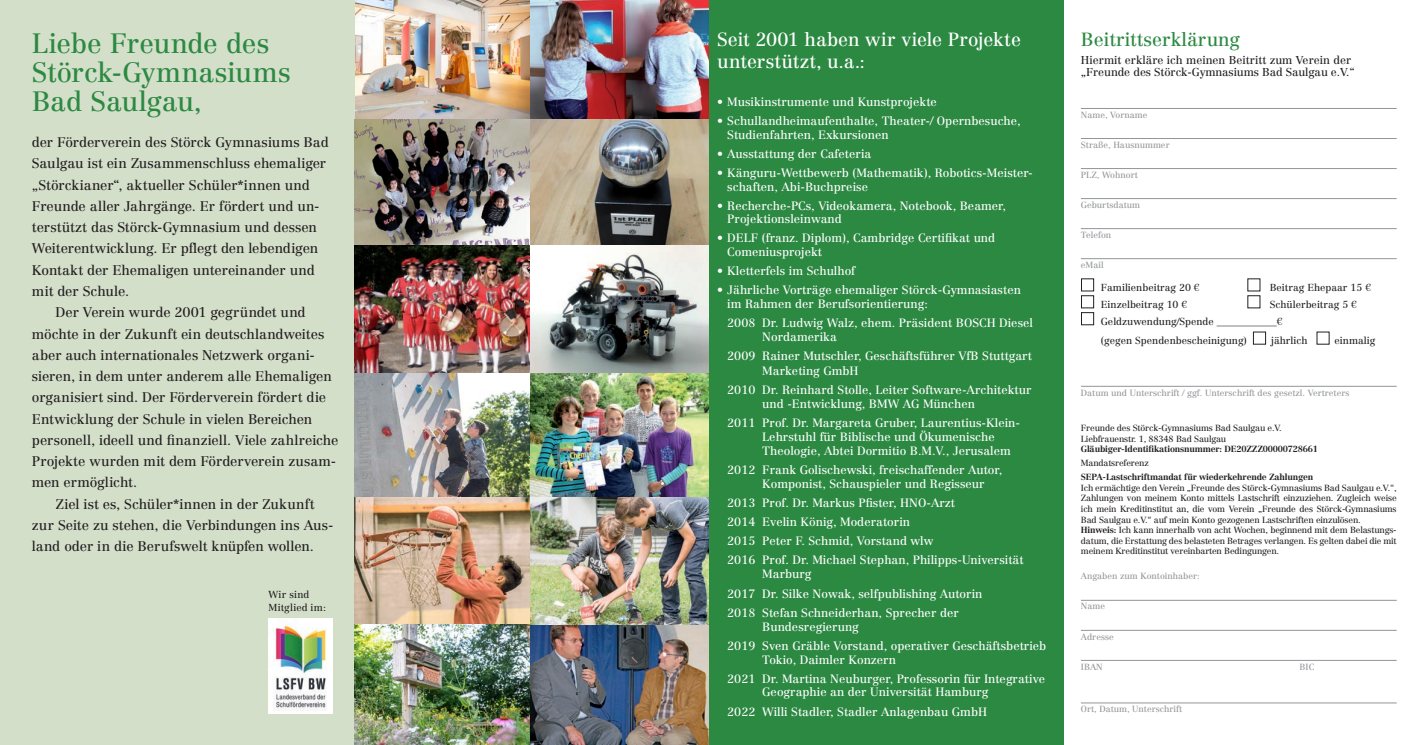
<style>
.page{position:relative;width:1418px;height:745px;background:#fff}
.page>*{position:absolute;margin:0;border:0;box-sizing:border-box;transform-origin:0 0}
.t1{font:27.5px/28.8px "Centennial";letter-spacing:-.01em;color:#2c8942}
.t2{font:18.75px/21.2px "Centennial";color:#fff}
.t3{font:18.75px "Centennial";color:#2c8942}
.t4{font:13.75px "Centennial";letter-spacing:-.01em;color:#231f20}
.t5{font:11.88px/19px "Centennial";color:#fff}
.t6{font:11.25px/12.5px "Centennial";color:#231f20}
.t7{font:10px/16.9px "Centennial";color:#231f20}
.t8{font:10px/12.5px "Centennial";letter-spacing:.025em;color:#231f20}
.t9{font:8.75px/10.6px "Centennial";letter-spacing:-.02em;color:#231f20}
.t10{font:8.75px "Centennial";color:#939598}
.t11{font:700 8.75px "Centennial";letter-spacing:-.02em;color:#231f20}
.s1{font-family:"Linotype Euro Font Ato F"}
.s2{font-weight:700}
</style>
<div class="page">
<img style="left:354px;top:0;width:355px;height:119px">
<div style="left:0;top:0;width:354px;height:744px;background:#d4dfca"></div>
<div style="left:709px;top:0;width:354px;height:744px;background:#2c8942"></div>
<hr style="left:1080px;top:108px;width:316px;height:1px;background:#939598">
<hr style="left:1080px;top:138px;width:316px;height:1px;background:#939598">
<hr style="left:1080px;top:168px;width:316px;height:1px;background:#939598">
<hr style="left:1080px;top:198px;width:316px;height:1px;background:#939598">
<hr style="left:1080px;top:228px;width:316px;height:1px;background:#939598">
<hr style="left:1080px;top:258px;width:316px;height:1px;background:#939598">
<hr style="left:1080px;top:386px;width:316px;height:1px;background:#939598">
<hr style="left:1080px;top:599px;width:316px;height:1px;background:#939598">
<hr style="left:1080px;top:629px;width:316px;height:1px;background:#939598">
<hr style="left:1080px;top:659px;width:316px;height:1px;background:#939598">
<hr style="left:1080px;top:702px;width:316px;height:1px;background:#939598">
<div style="left:1081px;top:295px;width:12px;height:13px;border:1px solid #231f20"></div>
<div style="left:1247px;top:295px;width:13px;height:13px;border:1px solid #231f20"></div>
<div style="left:1081px;top:312px;width:12px;height:13px;border:1px solid #231f20"></div>
<img style="left:354px;top:119px;width:176px;height:625px">
<img style="left:530px;top:119px;width:179px;height:625px">
<img style="left:268px;top:618px;width:64px;height:94px">
<h1 class="t1" style="left:32px;top:29px;width:260px">Liebe Freunde des<br>Störck-Gymnasiums<br>Bad Saulgau,</h1>
<p class="t4" style="left:32px;top:134px;width:298px">der Förderverein des Störck Gymnasiums Bad</p>
<p class="t4" style="left:32px;top:155px;width:296px">Saulgau ist ein Zusammenschluss ehemaliger</p>
<p class="t4" style="left:32px;top:176px;width:279px">„Störckianer“, aktueller Schüler*innen und</p>
<p class="t4" style="left:32px;top:198px;width:289px">Freunde aller Jahrgänge. Er fördert und un-</p>
<p class="t4" style="left:32px;top:219px;width:287px">terstützt das Störck-Gymnasium und dessen</p>
<p class="t4" style="left:32px;top:240px;width:288px">Weiterentwicklung. Er pflegt den lebendigen</p>
<p class="t4" style="left:32px;top:261px;width:284px">Kontakt der Ehemaligen untereinander und</p>
<p class="t4" style="left:32px;top:283px;width:99px">mit der Schule.</p>
<p class="t4" style="left:56px;top:304px;width:252px">Der Verein wurde 2001 gegründet und</p>
<p class="t4" style="left:32px;top:325px;width:294px">möchte in der Zukunft ein deutschlandweites</p>
<p class="t4" style="left:32px;top:346px;width:284px">aber auch internationales Netzwerk organi-</p>
<p class="t4" style="left:32px;top:368px;width:301px">sieren, in dem unter anderem alle Ehemaligen</p>
<p class="t4" style="left:32px;top:389px;width:296px">organisiert sind. Der Förderverein fördert die</p>
<p class="t4" style="left:32px;top:410px;width:282px">Entwicklung der Schule in vielen Bereichen</p>
<p class="t4" style="left:32px;top:431px;width:308px">personell, ideell und finanziell. Viele zahlreiche</p>
<p class="t4" style="left:32px;top:453px;width:306px">Projekte wurden mit dem Förderverein zusam-</p>
<p class="t4" style="left:32px;top:474px;width:107px">men ermöglicht.</p>
<p class="t4" style="left:56px;top:495px;width:260px">Ziel ist es, Schüler*innen in der Zukunft</p>
<p class="t4" style="left:32px;top:516px;width:303px">zur Seite zu stehen, die Verbindungen ins Aus-</p>
<p class="t4" style="left:32px;top:538px;width:283px">land oder in die Berufswelt knüpfen wollen.</p>
<p class="t8" style="left:268px;top:588px;width:59px">Wir sind<br>Mitglied im:</p>
<h2 class="t2" style="left:717px;top:29px;width:305px">Seit 2001 haben wir viele Projekte unterstützt, u.a.:</h2>
<p class="t5" style="left:717px;top:92px;width:221px">• Musikinstrumente und Kunstprojekte</p>
<p class="t5" style="left:727px;top:114px;width:295px;line-height:13.8px;text-indent:-10px">• Schullandheimaufenthalte, Theater-/ Opernbesuche,<br>Studienfahrten, Exkursionen</p>
<p class="t5" style="left:717px;top:144px;width:156px">• Ausstattung der Cafeteria</p>
<p class="t5" style="left:727px;top:165px;width:307px;line-height:13.8px;text-indent:-10px">• Känguru-Wettbewerb (Mathematik), Robotics-Meister&shy;schaften, Abi-Buchpreise</p>
<p class="t5" style="left:727px;top:198px;width:280px;line-height:13.8px;text-indent:-10px">• Recherche-PCs, Videokamera, Notebook, Beamer,<br>Projektionsleinwand</p>
<p class="t5" style="left:727px;top:231px;width:269px;line-height:13.8px;text-indent:-10px">• DELF (franz. Diplom), Cambridge Certifikat und<br>Comeniusprojekt</p>
<p class="t5" style="left:717px;top:261px;width:139px">• Kletterfels im Schulhof</p>
<p class="t5" style="left:727px;top:283px;width:295px;line-height:13.8px;text-indent:-10px">• Jährliche Vorträge ehemaliger Störck-Gymnasiasten im Rahmen der Berufsorientierung:</p>
<p class="t5" style="left:762px;top:316px;width:272px;line-height:14px;text-indent:-35px">2008 Dr. Ludwig Walz, ehem. Präsident BOSCH Diesel<br>Nordamerika</p>
<p class="t5" style="left:762px;top:349px;width:271px;line-height:14px;text-indent:-35px">2009 Rainer Mutschler, Geschäftsführer VfB Stuttgart<br>Marketing GmbH</p>
<p class="t5" style="left:762px;top:382px;width:271px;line-height:14px;text-indent:-35px">2010 Dr. Reinhard Stolle, Leiter Software-Architektur und -Entwicklung, BMW AG München</p>
<p class="t5" style="left:762px;top:415px;width:259px;line-height:14px;text-indent:-35px">2011 Prof. Dr. Margareta Gruber, Laurentius-Klein-<br>Lehrstuhl für Biblische und Ökumenische<br>Theologie, Abtei Dormitio B.M.V., Jerusalem</p>
<p class="t5" style="left:762px;top:462px;width:241px;line-height:14px;text-indent:-35px">2012 Frank Golischewski, freischaffender Autor,<br>Komponist, Schauspieler und Regisseur</p>
<p class="t5" style="left:727px;top:493px;width:298px">2013 Prof. Dr. Markus Pfister, HNO-Arzt<br>2014 Evelin König, Moderatorin<br>2015 Peter F. Schmid, Vorstand wlw<br>2016 Prof. Dr. Michael Stephan, Philipps-Universität</p>
<p class="t5" style="left:727px;top:564px;width:257px;text-indent:35px">Marburg<br>2017 Dr. Silke Nowak, selfpublishing Autorin<br>2018 Stefan Schneiderhan, Sprecher der</p>
<p class="t5" style="left:727px;top:616px;width:320px;text-indent:35px">Bundesregierung<br>2019 Sven Gräble Vorstand, operativer Geschäftsbetrieb</p>
<p class="t5" style="left:727px;top:649px;width:319px;text-indent:35px">Tokio, Daimler Konzern<br>2021 Dr. Martina Neuburger, Professorin für Integrative</p>
<p class="t5" style="left:727px;top:682px;width:263px;text-align:right">Geographie an der Universität Hamburg<br>2022 Willi Stadler, Stadler Anlagenbau GmbH</p>
<h2 class="t3" style="left:1080px;top:29px;width:161px">Beitrittserklärung</h2>
<p class="t6" style="left:1080px;top:54px;width:275px">Hiermit erkläre ich meinen Beitritt zum Verein der „Freunde des Störck-Gymnasiums Bad Saulgau e.V.“</p>
<p class="t10" style="left:1080px;top:109px;width:68px">Name, Vorname</p>
<p class="t10" style="left:1080px;top:139px;width:90px">Straße, Hausnummer</p>
<p class="t10" style="left:1080px;top:169px;width:58px">PLZ, Wohnort</p>
<p class="t10" style="left:1080px;top:199px;width:61px">Geburtsdatum</p>
<p class="t10" style="left:1080px;top:229px;width:32px">Telefon</p>
<p class="t10" style="left:1080px;top:259px;width:24px">eMail</p>
<p class="t7" style="left:1100px;top:279px;width:100px">Familienbeitrag 20 <span class="s1">h</span></p>
<p class="t7" style="left:1269px;top:279px;width:103px">Beitrag Ehepaar 15 <span class="s1">h</span></p>
<p class="t7" style="left:1100px;top:296px;width:88px">Einzelbeitrag 10 <span class="s1">h</span></p>
<p class="t7" style="left:1100px;top:296px;width:258px;text-indent:169px">Schülerbeitrag 5 <span class="s1">h<br></span>Geldzuwendung/Spende ____________<span class="s1">h</span></p>
<p class="t7" style="left:1100px;top:332px;width:147px">(gegen Spendenbescheinigung)</p>
<p class="t7" style="left:1270px;top:332px;width:38px">jährlich</p>
<p class="t7" style="left:1334px;top:332px;width:42px">einmalig</p>
<p class="t10" style="left:1080px;top:387px;width:270px">Datum und Unterschrift / ggf. Unterschrift des gesetzl. Vertreters</p>
<p class="t9" style="left:1080px;top:422px;width:202px">Freunde des Störck-Gymnasiums Bad Saulgau e.V.<br>Liebfrauenstr. 1, 88348 Bad Saulgau</p>
<p class="t11" style="left:1080px;top:444px;width:239px">Gläubiger-Identifikationsnummer: DE20ZZZ00000728661</p>
<p class="t9" style="left:1080px;top:457px;width:69px">Mandatsreferenz</p>
<p class="t11" style="left:1080px;top:471px;width:234px">SEPA-Lastschriftmandat für wiederkehrende Zahlungen</p>
<p class="t9" style="left:1080px;top:482px;width:317px">Ich ermächtige den Verein „Freunde des Störck-Gymnasiums Bad Saulgau e.V.“, Zahlungen von meinem Konto mittels Lastschrift einzuziehen. Zugleich weise ich mein Kreditinstitut an, die vom Verein „Freunde des Störck-Gymnasiums Bad Saulgau e.V.“ auf mein Konto gezogenen Lastschriften einzulösen.<br><span class="s2">Hinweis:</span> Ich kann innerhalb von acht Wochen, beginnend mit dem Belastungs&shy;datum, die Erstattung des belasteten Betrages verlangen. Es gelten dabei die mit meinem Kreditinstitut vereinbarten Bedingungen.</p>
<p class="t10" style="left:1080px;top:570px;width:120px">Angaben zum Kontoinhaber:</p>
<p class="t10" style="left:1080px;top:600px;width:26px">Name</p>
<p class="t10" style="left:1080px;top:630px;width:34px">Adresse</p>
<p class="t10" style="left:1080px;top:660px;width:23px">IBAN</p>
<p class="t10" style="left:1299px;top:660px;width:16px">BIC</p>
<p class="t10" style="left:1080px;top:703px;width:103px">Ort, Datum, Unterschrift</p>
</div>
